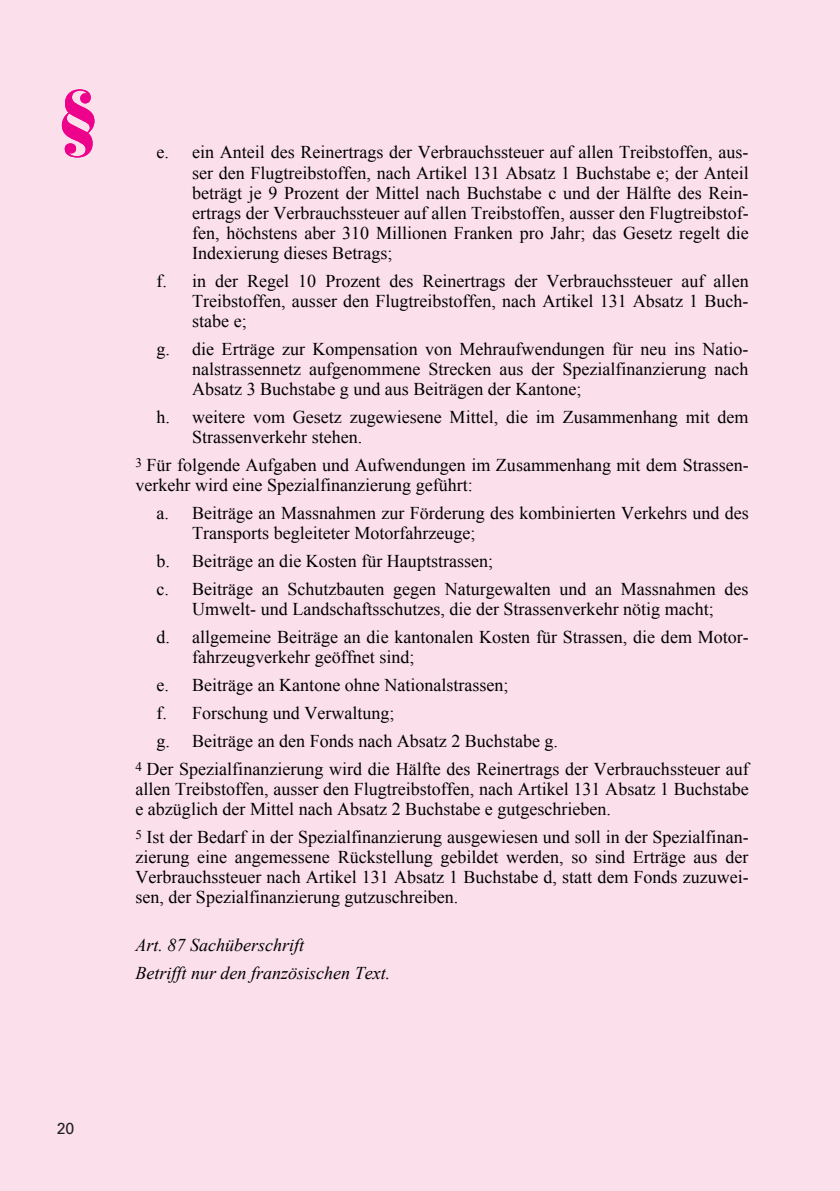
<style>
.page{position:relative;width:840px;height:1191px;background:#fff}
.page>*{position:absolute;margin:0;border:0;box-sizing:border-box;transform-origin:0 0}
.t1{font:900 70px "Bauer Bodoni";color:#ed028c}
.t2{font:18px/20px "Times New Roman";color:#000;text-align:justify}
.t3{font:italic 18px "Times New Roman";color:#000}
.t4{font:16px "Univers";color:#231f20}
</style>
<div class="page">
<div style="left:0;top:0;width:839px;height:1191px;background:#fbdfeb"></div>
<h1 class="t1" style="left:57px;top:73px;width:44px">§</h1>
<p class="t2" style="left:192px;top:142px;width:558px;text-indent:-36px">e. ein Anteil des Reinertrags der Verbrauchssteuer auf allen Treibstoffen, aus&shy;ser den Flugtreibstoffen, nach Artikel 131 Absatz 1 Buchstabe e; der Anteil beträgt je 9 Prozent der Mittel nach Buchstabe c und der Hälfte des Rein&shy;ertrags der Verbrauchssteuer auf allen Treibstoffen, ausser den Flugtreibstof&shy;fen, höchstens aber 310 Millionen Franken pro Jahr; das Gesetz regelt die Indexierung dieses Betrags;</p>
<p class="t2" style="left:192px;top:270px;width:557px;text-indent:-36px">f. in der Regel 10 Prozent des Reinertrags der Verbrauchssteuer auf allen Treibstoffen, ausser den Flugtreibstoffen, nach Artikel 131 Absatz 1 Buch&shy;stabe e;</p>
<p class="t2" style="left:192px;top:338px;width:557px;text-indent:-36px">g. die Erträge zur Kompensation von Mehraufwendungen für neu ins Natio&shy;nalstrassennetz aufgenommene Strecken aus der Spezialfinanzierung nach Absatz 3 Buchstabe g und aus Beiträgen der Kantone;</p>
<p class="t2" style="left:192px;top:406px;width:557px;text-indent:-36px">h. weitere vom Gesetz zugewiesene Mittel, die im Zusammenhang mit dem<br>Strassenverkehr stehen.</p>
<p class="t2" style="left:135px;top:454px;width:614px"><sup>3</sup> Für folgende Aufgaben und Aufwendungen im Zusammenhang mit dem Strassen&shy;verkehr wird eine Spezialfinanzierung geführt:</p>
<p class="t2" style="left:192px;top:502px;width:558px;text-indent:-36px">a. Beiträge an Massnahmen zur Förderung des kombinierten Verkehrs und des<br>Transports begleiteter Motorfahrzeuge;</p>
<p class="t2" style="left:156px;top:550px;width:338px">b. Beiträge an die Kosten für Hauptstrassen;</p>
<p class="t2" style="left:156px;top:578px;width:593px;text-align:center">c. Beiträge an Schutzbauten gegen Naturgewalten und an Massnahmen des<br>Umwelt- und Landschaftsschutzes, die der Strassenverkehr nötig macht;</p>
<p class="t2" style="left:192px;top:626px;width:558px;text-indent:-36px">d. allgemeine Beiträge an die kantonalen Kosten für Strassen, die dem Motor&shy;fahrzeugverkehr geöffnet sind;</p>
<p class="t2" style="left:156px;top:674px;width:353px">e. Beiträge an Kantone ohne Nationalstrassen;</p>
<p class="t2" style="left:156px;top:702px;width:239px">f. Forschung und Verwaltung;</p>
<p class="t2" style="left:156px;top:730px;width:403px">g. Beiträge an den Fonds nach Absatz 2 Buchstabe g.</p>
<p class="t2" style="left:135px;top:758px;width:614px"><sup>4</sup> Der Spezialfinanzierung wird die Hälfte des Reinertrags der Verbrauchssteuer auf allen Treibstoffen, ausser den Flugtreibstoffen, nach Artikel 131 Absatz 1 Buchstabe e abzüglich der Mittel nach Absatz 2 Buchstabe e gutgeschrieben.</p>
<p class="t2" style="left:135px;top:826px;width:614px"><sup>5</sup> Ist der Bedarf in der Spezialfinanzierung ausgewiesen und soll in der Spezialfinan&shy;zierung eine angemessene Rückstellung gebildet werden, so sind Erträge aus der Verbrauchssteuer nach Artikel 131 Absatz 1 Buchstabe d, statt dem Fonds zuzuwei&shy;sen, der Spezialfinanzierung gutzuschreiben.</p>
<h5 class="t3" style="left:135px;top:932px;width:170px">Art. 87 Sachüberschrift</h5>
<p class="t3" style="left:135px;top:960px;width:256px">Betrifft nur den französischen Text.</p>
<p class="t4" style="left:57px;top:1119px;width:19px">20</p>
</div>
